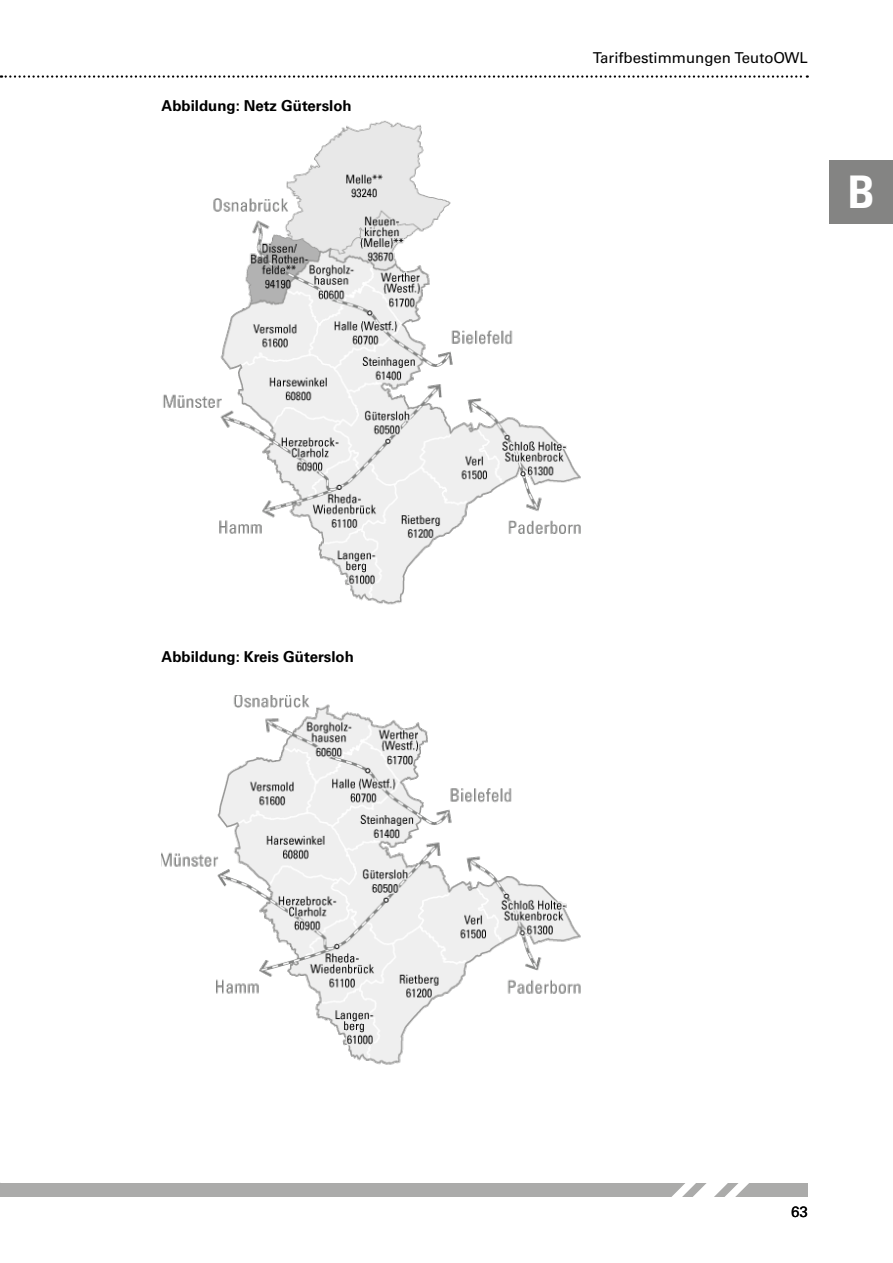
<style>
.page{position:relative;width:893px;height:1263px;background:#fff}
.page>*{position:absolute;margin:0;border:0;box-sizing:border-box;transform-origin:0 0}
.t1{font:700 condensed 45px "Univers LT Pro";color:#fff}
.t2{font:700 15px "Univers LT Pro 65";color:#000}
.t3{font:15px "Univers LT Pro 55 Roman";color:#000}
</style>
<div class="page">
<svg style="left:0;top:75px;width:808px;height:3px"></svg>
<div style="left:0;top:1183px;width:808px;height:13px;background:#ababaa"></div>
<svg style="left:666px;top:1183px;width:88px;height:14px"></svg>
<img style="left:163px;top:120px;width:418px;height:485px">
<img style="left:162px;top:696px;width:419px;height:369px">
<div style="left:829px;top:160px;width:64px;height:64px;background:#848483"></div>
<p class="t2" style="left:162px;top:95px;width:192px">Abbildung: Netz Gütersloh</p>
<p class="t2" style="left:162px;top:646px;width:194px">Abbildung: Kreis Gütersloh</p>
<p class="t3" style="left:593px;top:48px;width:217px">Tarifbestimmungen TeutoOWL</p>
<h1 class="t1" style="left:847px;top:164px;width:29px">B</h1>
<p class="t3" style="left:791px;top:1202px;width:18px">63</p>
</div>
